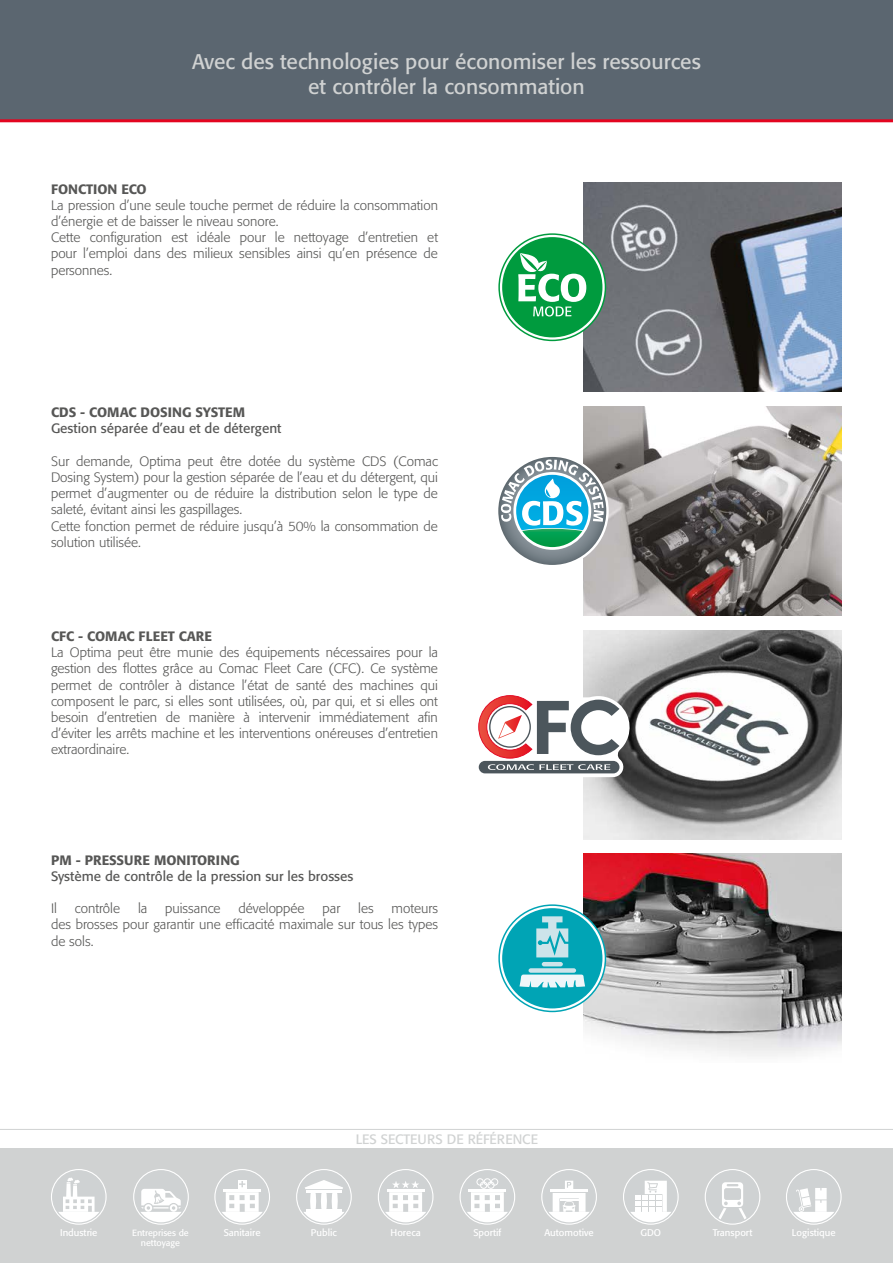
<style>
.page{position:relative;width:893px;height:1263px;background:#fff}
.page>*{position:absolute;margin:0;border:0;box-sizing:border-box;transform-origin:0 0}
.t1{font:21px/25.2px "Formata";color:#d0d2d2;text-align:center}
.t2{font:300 13.5px/16.2px "Formata";color:#575756}
.t3{font:13.5px "Formata";color:#575756}
.t4{font:500 13.5px "Formata";color:#575756}
.t5{font:13.5px "Formata";color:#d0d2d2}
.t6{font:9.6px "Formata";color:#fff}
.t7{font:9px/10.8px "Formata";color:#fff;text-align:center}
</style>
<div class="page">
<img style="left:584px;top:630px;width:258px;height:209px">
<img style="left:584px;top:183px;width:258px;height:209px">
<img style="left:584px;top:406px;width:258px;height:209px">
<img style="left:584px;top:854px;width:258px;height:202px">
<svg style="left:499px;top:234px;width:106px;height:106px"></svg>
<div style="left:498px;top:233px;width:108px;height:108px;border:2px solid #009b3e;border-radius:50%"></div>
<div style="left:502px;top:237px;width:100px;height:100px;background:#009b3e;border-radius:50%"></div>
<svg style="left:518px;top:253px;width:68px;height:63px"></svg>
<svg style="left:499px;top:905px;width:106px;height:106px"></svg>
<div style="left:498px;top:904px;width:108px;height:108px;border:2px solid #00a4b5;border-radius:50%"></div>
<div style="left:502px;top:908px;width:100px;height:100px;background:#00a4b5;border-radius:50%"></div>
<svg style="left:519px;top:974px;width:66px;height:13px"></svg>
<div style="left:528px;top:968px;width:48px;height:5px;background:#cde4ea;border-radius:2px"></div>
<hr style="left:542px;top:962px;width:21px;height:4px;background:#cde4ea;border-radius:2px">
<svg style="left:536px;top:916px;width:32px;height:41px"></svg>
<svg style="left:498px;top:457px;width:108px;height:108px"></svg>
<svg style="left:478px;top:692px;width:152px;height:85px"></svg>
<hr style="left:0;top:1129px;width:893px;height:1px;background:#d0d2d2">
<div style="left:0;top:1148px;width:893px;height:115px;background:#d0d2d2"></div>
<svg style="left:623px;top:1169px;width:56px;height:56px"></svg>
<div style="left:625px;top:1171px;width:52px;height:52px;background:#cfd2d3;border-radius:50%"></div>
<div style="left:624px;top:1170px;width:53px;height:53px;border:1px solid #cfd2d3;border-radius:50%"></div>
<svg style="left:629px;top:1181px;width:43px;height:42px"></svg>
<svg style="left:541px;top:1169px;width:56px;height:56px"></svg>
<div style="left:543px;top:1171px;width:52px;height:52px;background:#cfd2d3;border-radius:50%"></div>
<div style="left:542px;top:1170px;width:54px;height:53px;border:1px solid #cfd2d3;border-radius:50%"></div>
<svg style="left:548px;top:1181px;width:42px;height:42px"></svg>
<svg style="left:459px;top:1169px;width:56px;height:56px"></svg>
<div style="left:461px;top:1171px;width:52px;height:52px;background:#cfd2d3;border-radius:50%"></div>
<div style="left:476px;top:1178px;width:8px;height:7px;border:1px solid #fff;border-radius:50%"></div>
<div style="left:484px;top:1178px;width:7px;height:7px;border:1px solid #fff;border-radius:50%"></div>
<div style="left:491px;top:1178px;width:7px;height:7px;border:1px solid #fff;border-radius:50%"></div>
<div style="left:480px;top:1181px;width:7px;height:8px;border:1px solid #fff;border-radius:50%"></div>
<div style="left:487px;top:1181px;width:8px;height:8px;border:1px solid #fff;border-radius:50%"></div>
<svg style="left:466px;top:1192px;width:43px;height:31px"></svg>
<hr style="left:469px;top:1189px;width:37px;height:2px;background:#fff">
<div style="left:461px;top:1170px;width:53px;height:53px;border:1px solid #cfd2d3;border-radius:50%"></div>
<svg style="left:378px;top:1169px;width:55px;height:56px"></svg>
<div style="left:380px;top:1171px;width:52px;height:52px;background:#cfd2d3;border-radius:50%"></div>
<div style="left:379px;top:1170px;width:53px;height:53px;border:1px solid #cfd2d3;border-radius:50%"></div>
<svg style="left:384px;top:1181px;width:43px;height:42px"></svg>
<svg style="left:296px;top:1169px;width:56px;height:56px"></svg>
<div style="left:298px;top:1171px;width:52px;height:52px;background:#cfd2d3;border-radius:50%"></div>
<div style="left:297px;top:1170px;width:54px;height:53px;border:1px solid #cfd2d3;border-radius:50%"></div>
<svg style="left:303px;top:1180px;width:42px;height:43px"></svg>
<svg style="left:214px;top:1169px;width:56px;height:56px"></svg>
<div style="left:216px;top:1171px;width:52px;height:52px;background:#cfd2d3;border-radius:50%"></div>
<div style="left:238px;top:1180px;width:8px;height:8px;background:#fff"></div>
<svg style="left:221px;top:1181px;width:43px;height:42px"></svg>
<div style="left:215px;top:1170px;width:54px;height:53px;border:1px solid #cfd2d3;border-radius:50%"></div>
<svg style="left:133px;top:1169px;width:56px;height:56px"></svg>
<div style="left:135px;top:1171px;width:52px;height:52px;background:#cfd2d3;border-radius:50%"></div>
<div style="left:134px;top:1170px;width:54px;height:53px;border:1px solid #cfd2d3;border-radius:50%"></div>
<svg style="left:140px;top:1189px;width:42px;height:34px"></svg>
<svg style="left:51px;top:1169px;width:56px;height:56px"></svg>
<div style="left:53px;top:1171px;width:52px;height:52px;background:#cfd2d3;border-radius:50%"></div>
<svg style="left:57px;top:1177px;width:43px;height:46px"></svg>
<div style="left:52px;top:1170px;width:53px;height:53px;border:1px solid #cfd2d3;border-radius:50%"></div>
<svg style="left:705px;top:1169px;width:55px;height:56px"></svg>
<div style="left:706px;top:1171px;width:53px;height:52px;background:#cfd2d3;border-radius:50%"></div>
<svg style="left:718px;top:1182px;width:29px;height:38px"></svg>
<div style="left:706px;top:1170px;width:53px;height:53px;border:1px solid #cfd2d3;border-radius:50%"></div>
<svg style="left:786px;top:1169px;width:56px;height:56px"></svg>
<div style="left:788px;top:1171px;width:52px;height:52px;background:#cfd2d3;border-radius:50%"></div>
<div style="left:787px;top:1170px;width:53px;height:53px;border:1px solid #cfd2d3;border-radius:50%"></div>
<svg style="left:792px;top:1188px;width:43px;height:35px"></svg>
<div style="left:0;top:0;width:893px;height:121px;background:#5b6670"></div>
<hr style="left:0;top:119px;width:893px;height:3px;background:#e30520">
<h1 class="t1" style="left:192px;top:49px;width:510px">Avec des technologies pour économiser les ressources et contrôler la consommation</h1>
<p class="t4" style="left:51px;top:180px;width:97px">FONCTION ECO</p>
<p class="t2" style="left:51px;top:197px;width:388px">La pression d’une seule touche permet de réduire la consommation d’énergie et de baisser le niveau sonore.<br>Cette configuration est idéale pour le nettoyage d’entretien et pour l’emploi dans des milieux sensibles ainsi qu’en présence de personnes.</p>
<p class="t4" style="left:51px;top:404px;width:196px">CDS - COMAC DOSING SYSTEM</p>
<p class="t3" style="left:51px;top:420px;width:232px">Gestion séparée d’eau et de détergent</p>
<p class="t2" style="left:51px;top:453px;width:388px">Sur demande, Optima peut être dotée du système CDS (Comac Dosing System) pour la gestion séparée de l’eau et du détergent, qui permet d’augmenter ou de réduire la distribution selon le type de saleté, évitant ainsi les gaspillages.<br>Cette fonction permet de réduire jusqu’à 50% la consommation de solution utilisée.</p>
<p class="t4" style="left:51px;top:628px;width:163px">CFC - COMAC FLEET CARE</p>
<p class="t2" style="left:51px;top:644px;width:388px;text-align:justify">La Optima peut être munie des équipements nécessaires pour la gestion des flottes grâce au Comac Fleet Care (CFC). Ce système permet de contrôler à distance l’état de santé des machines qui composent le parc, si elles sont utilisées, où, par qui, et si elles ont besoin d’entretien de manière à intervenir immédiatement afin d’éviter les arrêts machine et les interventions onéreuses d’entretien extraordinaire.</p>
<p class="t4" style="left:51px;top:851px;width:190px">PM - PRESSURE MONITORING</p>
<p class="t3" style="left:51px;top:868px;width:304px">Système de contrôle de la pression sur les brosses</p>
<p class="t2" style="left:51px;top:900px;width:7px">Il</p>
<p class="t2" style="left:75px;top:900px;width:47px">contrôle</p>
<p class="t2" style="left:138px;top:900px;width:11px">la</p>
<p class="t2" style="left:165px;top:900px;width:57px">puissance</p>
<p class="t2" style="left:239px;top:900px;width:68px">développée</p>
<p class="t2" style="left:323px;top:900px;width:19px">par</p>
<p class="t2" style="left:358px;top:900px;width:17px">les</p>
<p class="t2" style="left:51px;top:900px;width:388px;text-align:justify;text-indent:341px">moteurs des brosses pour garantir une efficacité maximale sur tous les types de sols.</p>
<p class="t5" style="left:356px;top:1130px;width:184px">LES SECTEURS DE RÉFÉRENCE</p>
<p class="t6" style="left:60px;top:1227px;width:39px">Industrie</p>
<p class="t7" style="left:132px;top:1227px;width:58px">Entreprises de nettoyage</p>
<p class="t6" style="left:224px;top:1227px;width:39px">Sanitaire</p>
<p class="t6" style="left:311px;top:1227px;width:27px">Public</p>
<p class="t6" style="left:391px;top:1227px;width:32px">Horeca</p>
<p class="t6" style="left:473px;top:1227px;width:30px">Sportif</p>
<p class="t6" style="left:544px;top:1227px;width:51px">Automotive</p>
<p class="t6" style="left:640px;top:1227px;width:22px">GDO</p>
<p class="t6" style="left:713px;top:1227px;width:41px">Transport</p>
<p class="t6" style="left:792px;top:1227px;width:45px">Logistique</p>
</div>
